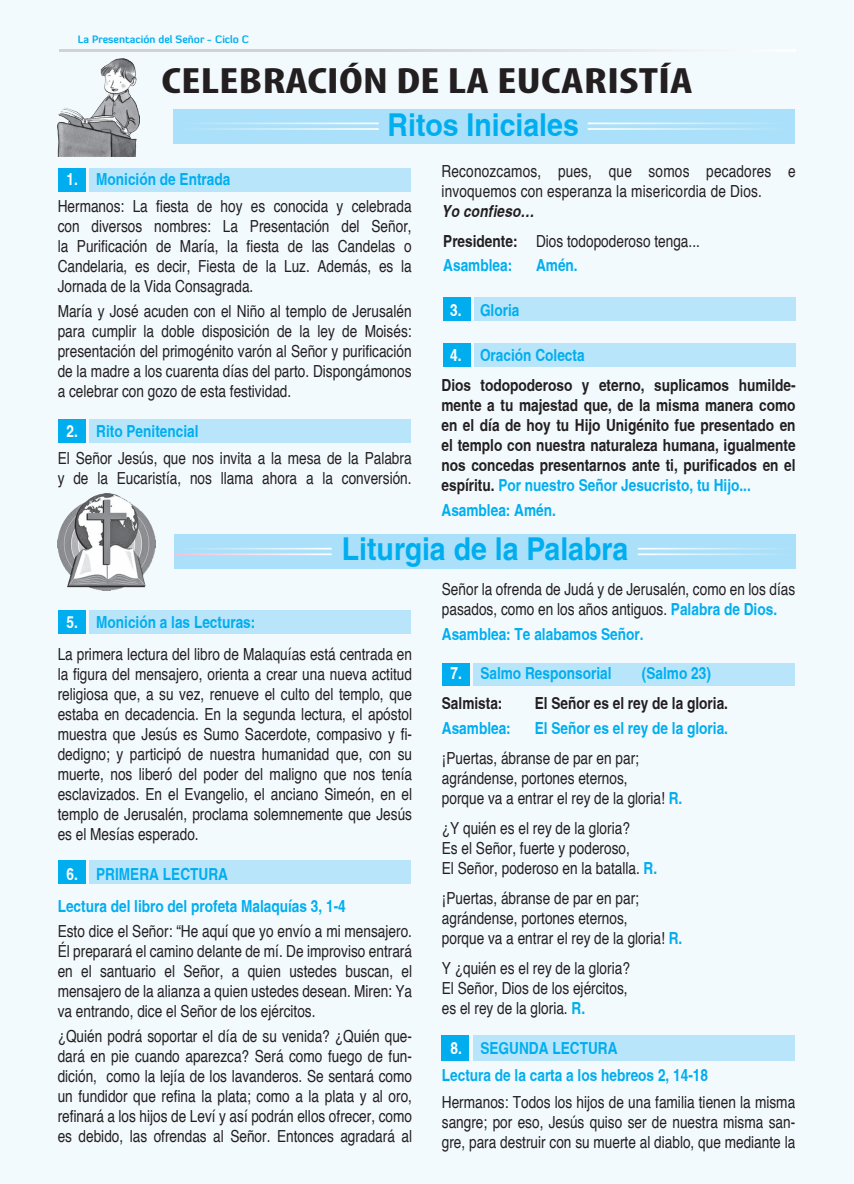
<style>
.page{position:relative;width:854px;height:1184px;background:#fff}
.page>*{position:absolute;margin:0;border:0;box-sizing:border-box;transform-origin:0 0}
.t1{font:700 condensed 36.75px "Myriad Pro";color:#231f20;scale:1.34 1}
.t2{font:700 condensed 31.5px "Helvetica";color:#00aeef;scale:1.1 1}
.t3{font:condensed 16.62px/19.9px "Helvetica";color:#231f20}
.t4{font:700 condensed 16.62px/19.9px "Helvetica";color:#231f20}
.t5{font:700 condensed 16.62px/27.5px "Helvetica";color:#00aeef}
.t6{font:700 10.5px "Diavlo";color:#00aeef}
.s1{font-weight:700;color:#fff}
.s2{font-weight:700;color:#00aeef}
.s3{font-weight:700;font-style:italic}
.s4{font-weight:700}
.s5{color:#fff}
.s6{color:#00aeef}
</style>
<div class="page">
<div style="left:0;top:0;width:853px;height:1183px;background:#f3fafe"></div>
<div style="left:58px;top:168px;width:28px;height:24px;background:#00aeef"></div>
<div style="left:90px;top:168px;width:321px;height:24px;background:#b9e5fa"></div>
<div style="left:58px;top:419px;width:28px;height:24px;background:#00aeef"></div>
<div style="left:90px;top:419px;width:321px;height:24px;background:#b9e5fa"></div>
<div style="left:58px;top:610px;width:28px;height:23px;background:#00aeef"></div>
<div style="left:90px;top:610px;width:321px;height:23px;background:#b9e5fa"></div>
<div style="left:58px;top:860px;width:28px;height:23px;background:#00aeef"></div>
<div style="left:90px;top:860px;width:321px;height:23px;background:#b9e5fa"></div>
<div style="left:441px;top:663px;width:28px;height:22px;background:#00aeef"></div>
<div style="left:473px;top:663px;width:321px;height:22px;background:#b9e5fa"></div>
<svg style="left:59px;top:49px;width:736px;height:2px"></svg>
<img style="left:58px;top:59px;width:81px;height:97px">
<div style="left:173px;top:109px;width:621px;height:34px;background:#aae0f9"></div>
<hr style="left:174px;top:122px;width:204px;height:2px;background:#fff">
<hr style="left:174px;top:128px;width:204px;height:2px;background:#fff">
<hr style="left:587px;top:128px;width:205px;height:2px;background:#fff">
<hr style="left:587px;top:122px;width:205px;height:2px;background:#fff">
<div style="left:174px;top:533px;width:621px;height:35px;background:#aae0f9"></div>
<img style="left:58px;top:493px;width:97px;height:97px">
<hr style="left:174px;top:547px;width:157px;height:2px;background:#fff">
<hr style="left:174px;top:553px;width:157px;height:2px;background:#fff">
<hr style="left:637px;top:553px;width:158px;height:2px;background:#fff">
<hr style="left:637px;top:547px;width:158px;height:2px;background:#fff">
<div style="left:443px;top:343px;width:27px;height:24px;background:#00aeef"></div>
<div style="left:474px;top:343px;width:321px;height:24px;background:#b9e5fa"></div>
<div style="left:443px;top:297px;width:27px;height:24px;background:#00aeef"></div>
<div style="left:474px;top:297px;width:321px;height:24px;background:#b9e5fa"></div>
<div style="left:441px;top:1035px;width:28px;height:25px;background:#00aeef"></div>
<div style="left:473px;top:1035px;width:321px;height:25px;background:#b9e5fa"></div>
<p class="t6" style="left:78px;top:32px;width:173px">La Presentación del Señor - Ciclo C</p>
<p class="t1" style="left:161px;top:57px;width:398px">CELEBRACIÓN DE LA EUCARISTÍA</p>
<p class="t2" style="left:387px;top:106px;width:175px">Ritos Iniciales</p>
<p class="t3" style="left:58px;top:165px;width:355px;line-height:27.5px;text-indent:9px"><span class="s1">1.</span> <span class="s2">Monición de Entrada<br></span>Hermanos: La fiesta de hoy es conocida y celebrada</p>
<p class="t3" style="left:58px;top:216px;width:355px;text-align:justify">con diversos nombres: La Presentación del Señor, la Purificación de María, la fiesta de las Candelas o Candelaria, es decir, Fiesta de la Luz. Además, es la Jornada de la Vida Consagrada.</p>
<p class="t3" style="left:58px;top:301px;width:355px;text-align:justify">María y José acuden con el Niño al templo de Jerusalén para cumplir la doble disposición de la ley de Moisés: presentación del primogénito varón al Señor y purificación de la madre a los cuarenta días del parto. Dispongámonos a celebrar con gozo de esta festividad.</p>
<p class="t3" style="left:58px;top:417px;width:355px;line-height:27.5px;text-indent:9px"><span class="s1">2.</span> <span class="s2">Rito Penitencial<br></span>El Señor Jesús, que nos invita a la mesa de la Palabra</p>
<p class="t3" style="left:58px;top:468px;width:355px">y de la Eucaristía, nos llama ahora a la conversión.</p>
<p class="t3" style="left:441px;top:160px;width:355px">Reconozcamos, pues, que somos pecadores e invoquemos con esperanza la misericordia de Dios.</p>
<p class="t3" style="left:441px;top:195px;width:260px;line-height:29.9px"><span class="s3">Yo confieso…<br></span><span class="s4">Presidente:</span> Dios todopoderoso tenga...</p>
<p class="t5" style="left:443px;top:251px;width:70px">Asamblea:</p>
<p class="t5" style="left:536px;top:251px;width:43px">Amén.</p>
<p class="t5" style="left:450px;top:296px;width:71px"><span class="s5">3.</span> Gloria</p>
<p class="t4" style="left:441px;top:340px;width:355px;line-height:29.9px;text-indent:9px"><span class="s5">4.</span> <span class="s6">Oración Colecta<br></span>Dios todopoderoso y eterno, suplicamos humilde-</p>
<p class="t4" style="left:441px;top:395px;width:355px;text-align:justify">mente a tu majestad que, de la misma manera como en el día de hoy tu Hijo Unigénito fue presentado en el templo con nuestra naturaleza humana, igualmente nos concedas presentarnos ante ti, purificados en el espíritu. <span class="s6">Por nuestro Señor Jesucristo, tu Hijo...</span></p>
<p class="t5" style="left:441px;top:496px;width:116px">Asamblea: Amén.</p>
<p class="t2" style="left:342px;top:529px;width:262px">Liturgia de la Palabra</p>
<p class="t5" style="left:66px;top:607px;width:190px"><span class="s5">5.</span> Monición a las Lecturas:</p>
<p class="t3" style="left:58px;top:643px;width:356px;text-align:justify">La primera lectura del libro de Malaquías está centrada en la figura del mensajero, orienta a crear una nueva actitud religiosa que, a su vez, renueve el culto del templo, que estaba en decadencia. En la segunda lectura, el apóstol muestra que Jesús es Sumo Sacerdote, compasivo y fi&shy;dedigno; y participó de nuestra humanidad que, con su muerte, nos liberó del poder del maligno que nos tenía esclavizados. En el Evangelio, el anciano Simeón, en el templo de Jerusalén, proclama solemnemente que Jesús es el Mesías esperado.</p>
<p class="t5" style="left:66px;top:859px;width:163px"><span class="s5">6.</span> PRIMERA LECTURA</p>
<p class="t5" style="left:58px;top:891px;width:289px">Lectura del libro del profeta Malaquías 3, 1-4</p>
<p class="t3" style="left:58px;top:920px;width:356px;text-align:justify">Esto dice el Señor: “He aquí que yo envío a mi mensajero.<br>Él preparará el camino delante de mí. De improviso entrará en el santuario el Señor, a quien ustedes buscan, el mensajero de la alianza a quien ustedes desean. Miren: Ya va entrando, dice el Señor de los ejércitos.</p>
<p class="t3" style="left:58px;top:1025px;width:356px;text-align:justify">¿Quién podrá soportar el día de su venida? ¿Quién que&shy;dará en pie cuando aparezca? Será como fuego de fun&shy;dición, como la lejía de los lavanderos. Se sentará como un fundidor que refina la plata; como a la plata y al oro, refinará a los hijos de Leví y así podrán ellos ofrecer, como es debido, las ofrendas al Señor. Entonces agradará al</p>
<p class="t3" style="left:441px;top:578px;width:355px">Señor la ofrenda de Judá y de Jerusalén, como en los días pasados, como en los años antiguos. <span class="s2">Palabra de Dios.</span></p>
<p class="t5" style="left:441px;top:619px;width:203px">Asamblea: Te alabamos Señor.</p>
<p class="t5" style="left:450px;top:659px;width:162px"><span class="s5">7.</span> Salmo Responsorial</p>
<p class="t5" style="left:641px;top:659px;width:70px">(Salmo 23)</p>
<p class="t4" style="left:441px;top:693px;width:62px">Salmista:</p>
<p class="t4" style="left:534px;top:693px;width:195px">El Señor es el rey de la gloria.</p>
<p class="t5" style="left:441px;top:714px;width:70px">Asamblea:</p>
<p class="t5" style="left:534px;top:714px;width:195px">El Señor es el rey de la gloria.</p>
<p class="t3" style="left:441px;top:747px;width:242px">¡Puertas, ábranse de par en par; agrándense, portones eternos,<br>porque va a entrar el rey de la gloria! <span class="s2">R.</span></p>
<p class="t3" style="left:441px;top:817px;width:217px">¿Y quién es el rey de la gloria?<br>Es el Señor, fuerte y poderoso,<br>El Señor, poderoso en la batalla. <span class="s2">R.</span></p>
<p class="t3" style="left:441px;top:887px;width:242px">¡Puertas, ábranse de par en par; agrándense, portones eternos,<br>porque va a entrar el rey de la gloria! <span class="s2">R.</span></p>
<p class="t3" style="left:441px;top:957px;width:189px">Y ¿quién es el rey de la gloria?<br>El Señor, Dios de los ejércitos, es el rey de la gloria. <span class="s2">R.</span></p>
<p class="t5" style="left:441px;top:1033px;width:267px;text-indent:9px"><span class="s5">8.</span> SEGUNDA LECTURA<br>Lectura de la carta a los hebreos 2, 14-18</p>
<p class="t3" style="left:441px;top:1091px;width:355px;text-align:justify">Hermanos: Todos los hijos de una familia tienen la misma sangre; por eso, Jesús quiso ser de nuestra misma san&shy;gre, para destruir con su muerte al diablo, que mediante la</p>
</div>
